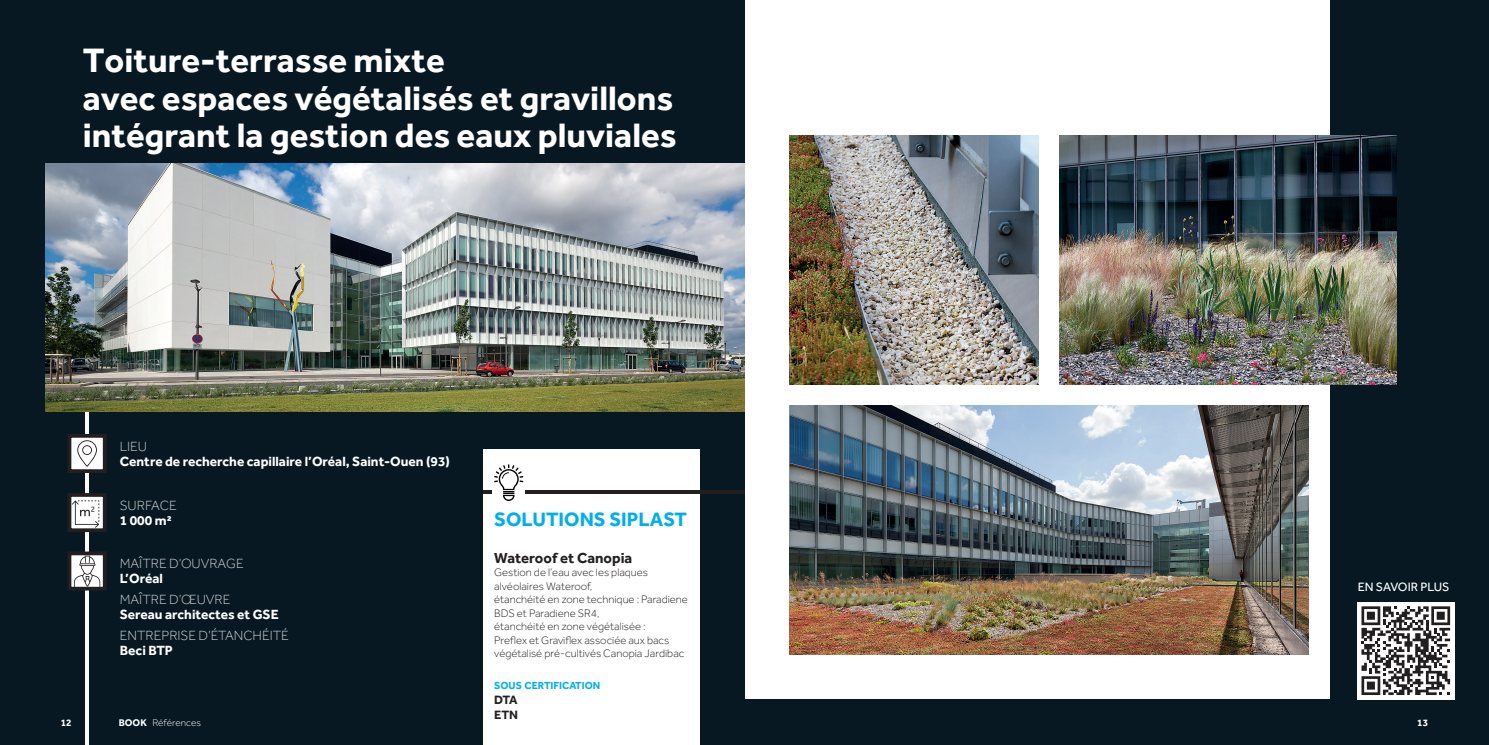
<style>
.page{position:relative;width:1489px;height:745px;background:#fff}
.page>*{position:absolute;margin:0;border:0;box-sizing:border-box;transform-origin:0 0}
.t1{font:700 35px/37.5px "Effra";color:#fff}
.t2{font:700 20px "Effra";color:#00aeef}
.t3{font:700 15px "Effra";color:#231f20}
.t4{font:700 13.75px "Effra";color:#fff}
.t5{font:300 13.75px "Effra";color:#d1d2d4}
.t6{font:12.5px "Effra";color:#fff}
.t7{font:700 12.5px/15px "Effra";letter-spacing:-.02em;color:#231f20}
.t8{font:300 11.25px/13.5px "Effra";color:#231f20}
.t9{font:700 10.5px "Effra";color:#00aeef}
.t10{font:300 10px "Effra";color:#fff}
.t11{font:700 10px "Effra";color:#fff}
.s1{font-weight:700}
</style>
<div class="page">
<div style="left:1329px;top:0;width:159px;height:744px;background:#071822"></div>
<div style="left:0;top:0;width:744px;height:744px;background:#071822"></div>
<div style="left:0;top:699px;width:1417px;height:45px;background:#071822"></div>
<img style="left:789px;top:135px;width:249px;height:249px">
<img style="left:789px;top:405px;width:519px;height:249px">
<img style="left:1059px;top:135px;width:337px;height:249px">
<div style="left:1356px;top:601px;width:98px;height:98px;background:#fff"></div>
<svg style="left:1361px;top:606px;width:88px;height:88px"></svg>
<div style="left:483px;top:449px;width:216px;height:295px;background:#fff"></div>
<svg style="left:483px;top:464px;width:40px;height:36px"></svg>
<hr style="left:525px;top:490px;width:219px;height:3px;background:#231f20">
<hr style="left:86px;top:353px;width:3px;height:391px;background:#fff">
<img style="left:45px;top:163px;width:699px;height:248px">
<div style="left:69px;top:553px;width:36px;height:35px;background:#fff"></div>
<svg style="left:74px;top:556px;width:26px;height:29px"></svg>
<div style="left:68px;top:551px;width:39px;height:39px;border:4px solid #231f20"></div>
<div style="left:69px;top:494px;width:36px;height:36px;background:#fff"></div>
<svg style="left:73px;top:500px;width:26px;height:26px"></svg>
<div style="left:68px;top:492px;width:39px;height:39px;border:4px solid #231f20"></div>
<div style="left:69px;top:435px;width:36px;height:36px;background:#fff"></div>
<svg style="left:77px;top:440px;width:20px;height:26px"></svg>
<div style="left:68px;top:433px;width:39px;height:39px;border:4px solid #231f20"></div>
<h1 class="t1" style="left:83px;top:41px;width:595px">Toiture-terrasse mixte<br>avec espaces végétalisés et gravillons intégrant la gestion des eaux pluviales</h1>
<p class="t5" style="left:120px;top:438px;width:29px">LIEU</p>
<p class="t4" style="left:120px;top:452px;width:331px">Centre de recherche capillaire l’Oréal, Saint-Ouen (93)</p>
<p class="t5" style="left:120px;top:497px;width:58px">SURFACE</p>
<p class="t4" style="left:120px;top:511px;width:53px">1 000 m²</p>
<p class="t5" style="left:120px;top:555px;width:125px">MAÎTRE D’OUVRAGE</p>
<p class="t4" style="left:120px;top:569px;width:45px">L’Oréal</p>
<p class="t5" style="left:120px;top:591px;width:112px">MAÎTRE D’ŒUVRE</p>
<p class="t4" style="left:120px;top:605px;width:160px">Sereau architectes et GSE</p>
<p class="t5" style="left:120px;top:627px;width:170px">ENTREPRISE D’ÉTANCHÉITÉ</p>
<p class="t4" style="left:120px;top:641px;width:55px">Beci BTP</p>
<p class="t11" style="left:61px;top:715px;width:12px">12</p>
<p class="t10" style="left:119px;top:716px;width:84px"><span class="s1">BOOK</span> Références</p>
<h2 class="t2" style="left:494px;top:506px;width:194px">SOLUTIONS SIPLAST</h2>
<h3 class="t3" style="left:494px;top:548px;width:140px">Wateroof et Canopia</h3>
<p class="t8" style="left:494px;top:565px;width:195px">Gestion de l’eau avec les plaques alvéolaires Wateroof,<br>étanchéité en zone technique : Paradiene BDS et Paradiene SR4,<br>étanchéité en zone végétalisée :<br>Preflex et Graviflex associée aux bacs végétalisé pré-cultivés Canopia Jardibac</p>
<p class="t9" style="left:494px;top:678px;width:108px">SOUS CERTIFICATION</p>
<p class="t7" style="left:494px;top:691px;width:25px">DTA<br>ETN</p>
<p class="t6" style="left:1357px;top:579px;width:93px">EN SAVOIR PLUS</p>
<p class="t11" style="left:1417px;top:715px;width:12px">13</p>
</div>
